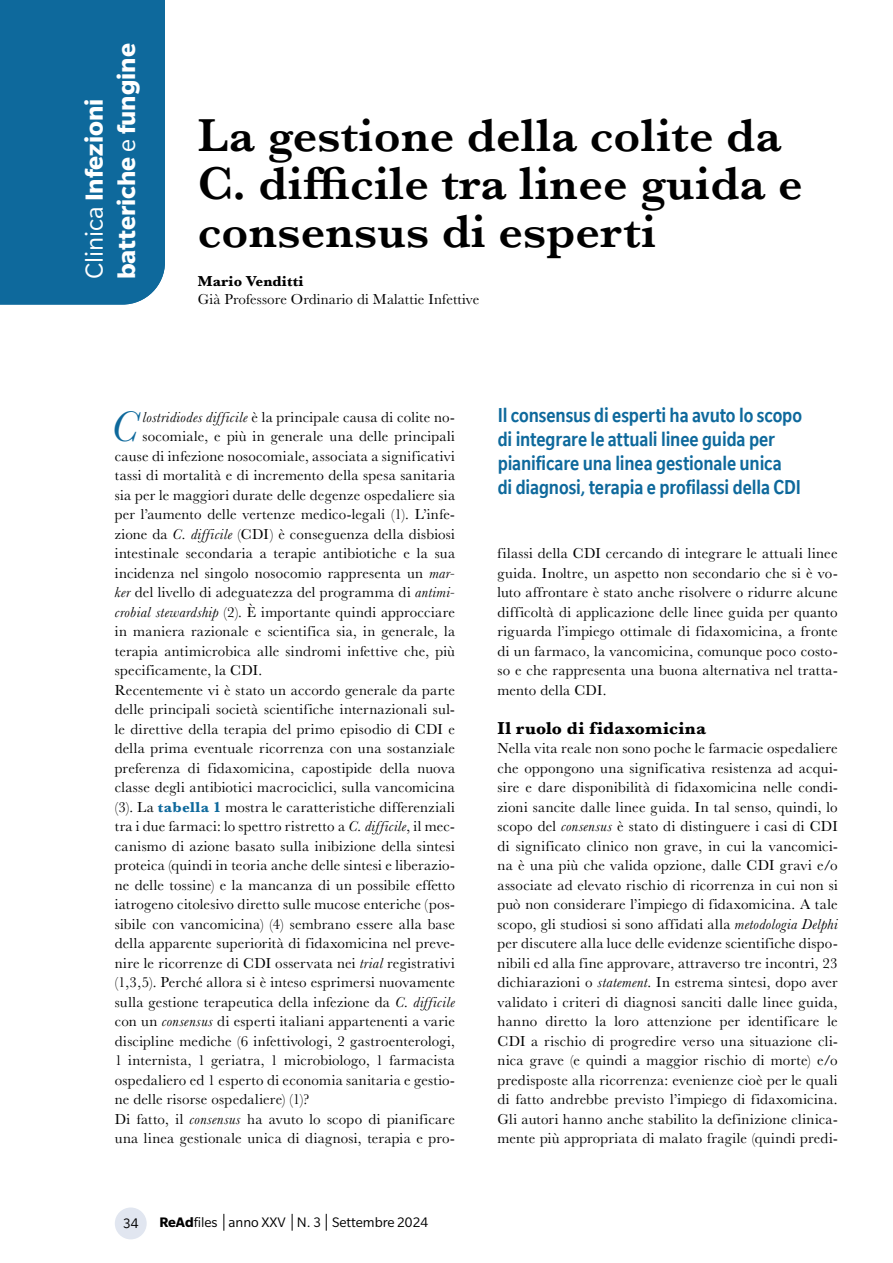
<style>
.page{position:relative;width:893px;height:1263px;background:#fff}
.page>*{position:absolute;margin:0;border:0;box-sizing:border-box;transform-origin:0 0}
.t1{font:600 48px/48px "Baskerville";letter-spacing:.005em;color:#000}
.t2{font:italic 44.4px "Baskerville";color:#0e699c}
.t3{font:700 27px/32.4px "Slate Std";color:#fff}
.t4{font:27px "Slate Std";color:#fff}
.t5{font:500 condensed 21.75px/24px "Slate";letter-spacing:-.005em;color:#0e699c}
.t6{font:700 18px "Baskerville";letter-spacing:.02em;color:#000}
.t7{font:15px/19.5px "Baskerville";letter-spacing:.015em;color:#000;text-align:justify}
.t8{font:15px "Slate Std";color:#000}
.t9{font:700 15px "Baskerville";letter-spacing:.01em;color:#000}
.t10{font:15px "Slate";color:#000}
.s1{font-weight:400}
.s2{font-weight:700}
.s3{font-style:italic}
.s4{font-weight:700;color:#0e699c}
</style>
<div class="page">
<div style="left:0;top:0;width:165px;height:305px;background:#0e699c"></div>
<div style="left:115px;top:1207px;width:32px;height:32px;background:#e1e6f0;border-radius:50%"></div>
<svg style="left:224px;top:1214px;width:1px;height:17px"></svg>
<svg style="left:292px;top:1214px;width:1px;height:17px"></svg>
<svg style="left:326px;top:1214px;width:1px;height:17px"></svg>
<h3 class="t3" style="left:77px;top:279px;width:237px;rotate:-90deg"><span class="s1">Clinica</span> Infezioni batteriche <span class="s1">e</span> fungine</h3>
<h3 class="t4" style="left:110px;top:266px;width:121px;rotate:-90deg">Clinica <span class="s2">HIV</span></h3>
<h1 class="t1" style="left:198px;top:111px;width:606px">La gestione della colite da<br>C. difficile tra linee guida e consensus di esperti</h1>
<p class="t9" style="left:198px;top:271px;width:107px">Mario Venditti</p>
<p class="t7" style="left:198px;top:290px;width:283px">Già Professore Ordinario di Malattie Infettive</p>
<h2 class="t2" style="left:111px;top:397px;width:28px">C</h2>
<p class="t7" style="left:143px;top:407px;width:314px"><span class="s3">lostridiodes difficile</span> è la principale causa di colite no-</p>
<p class="t7" style="left:143px;top:427px;width:314px">socomiale, e più in generale una delle principali</p>
<p class="t7" style="left:115px;top:446px;width:342px">cause di infezione nosocomiale, associata a significativi</p>
<p class="t7" style="left:115px;top:466px;width:342px">tassi di mortalità e di incremento della spesa sanitaria</p>
<p class="t7" style="left:115px;top:485px;width:342px">sia per le maggiori durate delle degenze ospedaliere sia</p>
<p class="t7" style="left:115px;top:505px;width:342px">per l’aumento delle vertenze medico-legali (1). L’infe-</p>
<p class="t7" style="left:115px;top:524px;width:342px">zione da <span class="s3">C. difficile</span> (CDI) è conseguenza della disbiosi</p>
<p class="t7" style="left:115px;top:544px;width:342px">intestinale secondaria a terapie antibiotiche e la sua</p>
<p class="t7" style="left:115px;top:563px;width:342px">incidenza nel singolo nosocomio rappresenta un <span class="s3">mar-</span></p>
<p class="t7" style="left:115px;top:583px;width:342px"><span class="s3">ker</span> del livello di adeguatezza del programma di <span class="s3">antimi-</span></p>
<p class="t7" style="left:115px;top:602px;width:342px"><span class="s3">crobial stewardship</span> (2). È importante quindi approcciare</p>
<p class="t7" style="left:115px;top:622px;width:342px">in maniera razionale e scientifica sia, in generale, la</p>
<p class="t7" style="left:115px;top:641px;width:342px">terapia antimicrobica alle sindromi infettive che, più</p>
<p class="t7" style="left:115px;top:661px;width:149px">specificamente, la CDI.</p>
<p class="t7" style="left:115px;top:680px;width:342px">Recentemente vi è stato un accordo generale da parte</p>
<p class="t7" style="left:115px;top:700px;width:342px">delle principali società scientifiche internazionali sul-</p>
<p class="t7" style="left:115px;top:719px;width:342px">le direttive della terapia del primo episodio di CDI e</p>
<p class="t7" style="left:115px;top:739px;width:342px">della prima eventuale ricorrenza con una sostanziale</p>
<p class="t7" style="left:115px;top:758px;width:342px">preferenza di fidaxomicina, capostipide della nuova</p>
<p class="t7" style="left:115px;top:778px;width:342px">classe degli antibiotici macrociclici, sulla vancomicina</p>
<p class="t7" style="left:115px;top:797px;width:342px">(3). La <span class="s4">tabella 1</span> mostra le caratteristiche differenziali</p>
<p class="t7" style="left:115px;top:817px;width:342px">tra i due farmaci: lo spettro ristretto a <span class="s3">C. difficile</span>, il mec-</p>
<p class="t7" style="left:115px;top:836px;width:342px">canismo di azione basato sulla inibizione della sintesi</p>
<p class="t7" style="left:115px;top:856px;width:342px">proteica (quindi in teoria anche delle sintesi e liberazio-</p>
<p class="t7" style="left:115px;top:875px;width:342px">ne delle tossine) e la mancanza di un possibile effetto</p>
<p class="t7" style="left:115px;top:895px;width:342px">iatrogeno citolesivo diretto sulle mucose enteriche (pos-</p>
<p class="t7" style="left:115px;top:914px;width:342px">sibile con vancomicina) (4) sembrano essere alla base</p>
<p class="t7" style="left:115px;top:934px;width:342px">della apparente superiorità di fidaxomicina nel preve-</p>
<p class="t7" style="left:115px;top:953px;width:342px">nire le ricorrenze di CDI osservata nei <span class="s3">trial</span> registrativi</p>
<p class="t7" style="left:115px;top:973px;width:342px">(1,3,5). Perché allora si è inteso esprimersi nuovamente</p>
<p class="t7" style="left:115px;top:992px;width:342px">sulla gestione terapeutica della infezione da <span class="s3">C. difficile</span></p>
<p class="t7" style="left:115px;top:1012px;width:342px">con un <span class="s3">consensus</span> di esperti italiani appartenenti a varie</p>
<p class="t7" style="left:115px;top:1031px;width:342px">discipline mediche (6 infettivologi, 2 gastroenterologi,</p>
<p class="t7" style="left:115px;top:1051px;width:342px">1 internista, 1 geriatra, 1 microbiologo, 1 farmacista</p>
<p class="t7" style="left:115px;top:1070px;width:342px">ospedaliero ed 1 esperto di economia sanitaria e gestio-</p>
<p class="t7" style="left:115px;top:1090px;width:196px">ne delle risorse ospedaliere) (1)?</p>
<p class="t7" style="left:115px;top:1109px;width:342px">Di fatto, il <span class="s3">consensus</span> ha avuto lo scopo di pianificare</p>
<p class="t7" style="left:115px;top:1129px;width:342px">una linea gestionale unica di diagnosi, terapia e pro-</p>
<p class="t10" style="left:123px;top:1215px;width:17px">34</p>
<p class="t8" style="left:159px;top:1214px;width:270px"><span class="s2">ReAd</span>files anno XXV N. 3 Settembre 2024</p>
<h3 class="t5" style="left:498px;top:403px;width:306px">Il consensus di esperti ha avuto lo scopo di integrare le attuali linee guida per pianificare una linea gestionale unica<br>di diagnosi, terapia e profilassi della CDI</h3>
<p class="t7" style="left:497px;top:544px;width:342px">filassi della CDI cercando di integrare le attuali linee guida. Inoltre, un aspetto non secondario che si è vo&shy;luto affrontare è stato anche risolvere o ridurre alcune difficoltà di applicazione delle linee guida per quanto riguarda l’impiego ottimale di fidaxomicina, a fronte di un farmaco, la vancomicina, comunque poco costo&shy;so e che rappresenta una buona alternativa nel tratta&shy;mento della CDI.</p>
<p class="t6" style="left:497px;top:715px;width:210px">Il ruolo di fidaxomicina</p>
<p class="t7" style="left:497px;top:739px;width:342px">Nella vita reale non sono poche le farmacie ospedaliere che oppongono una significativa resistenza ad acqui&shy;sire e dare disponibilità di fidaxomicina nelle condi&shy;zioni sancite dalle linee guida. In tal senso, quindi, lo scopo del <span class="s3">consensus</span> è stato di distinguere i casi di CDI di significato clinico non grave, in cui la vancomici&shy;na è una più che valida opzione, dalle CDI gravi e/o associate ad elevato rischio di ricorrenza in cui non si può non considerare l’impiego di fidaxomicina. A tale scopo, gli studiosi si sono affidati alla <span class="s3">metodologia Delphi </span>per discutere alla luce delle evidenze scientifiche dispo&shy;nibili ed alla fine approvare, attraverso tre incontri, 23 dichiarazioni o <span class="s3">statement</span>. In estrema sintesi, dopo aver validato i criteri di diagnosi sanciti dalle linee guida, hanno diretto la loro attenzione per identificare le CDI a rischio di progredire verso una situazione cli&shy;nica grave (e quindi a maggior rischio di morte) e/o predisposte alla ricorrenza: evenienze cioè per le quali di fatto andrebbe previsto l’impiego di fidaxomicina.<br>Gli autori hanno anche stabilito la definizione clinica&shy;mente più appropriata di malato fragile (quindi predi-</p>
</div>
